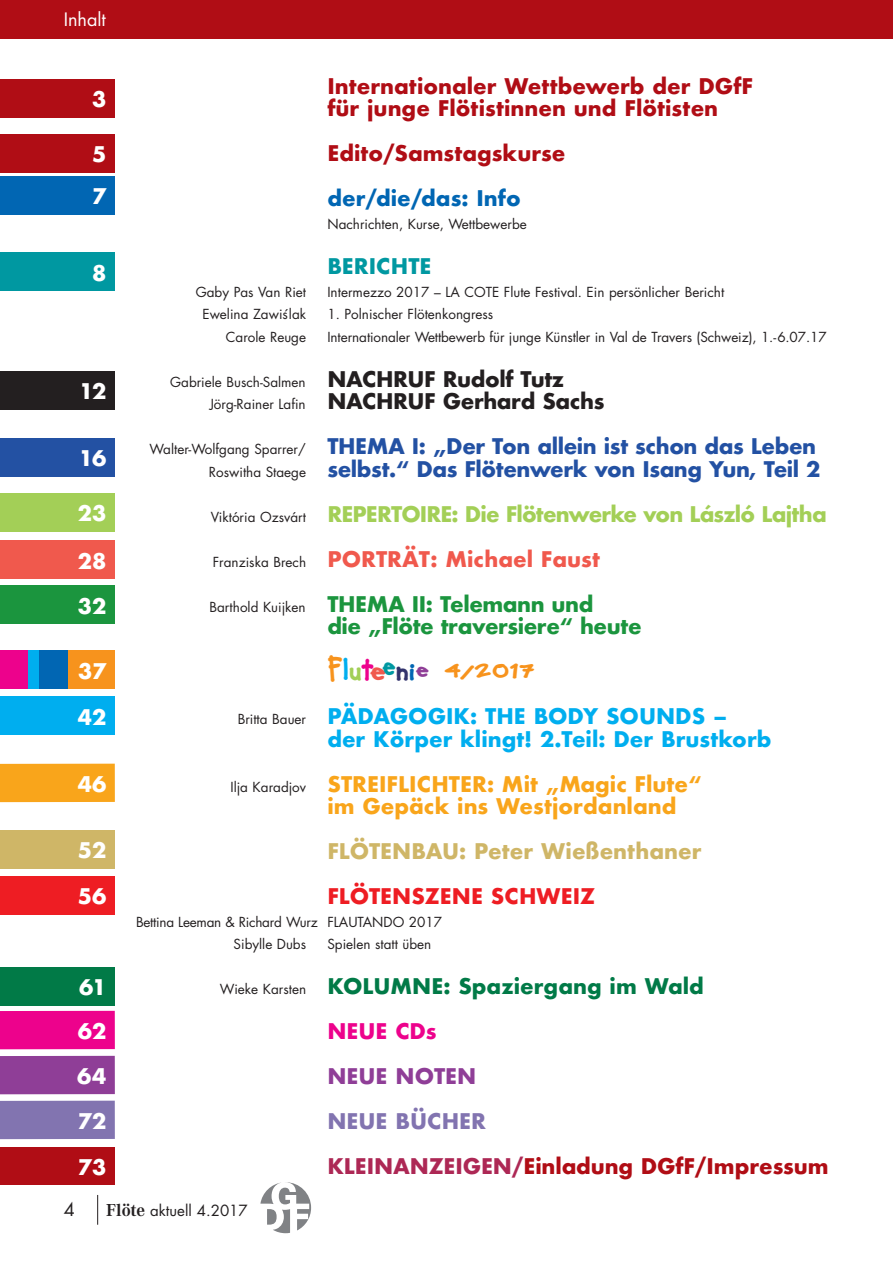
<style>
.page{position:relative;width:893px;height:1263px;background:#fff}
.page>*{position:absolute;margin:0;border:0;box-sizing:border-box;transform-origin:0 0}
.t1{font:800 21.6px "Soup Bone";color:#f7931d;scale:1.25 1}
.t2{font:700 21px/22.5px "Futura";color:#b00d15}
.t3{font:700 21px/22.5px "Futura";color:#00aeef}
.t4{font:700 21px/22.5px "Futura";color:#f9a51b}
.t5{font:700 21px/45px "Futura";color:#017a47}
.t6{font:700 21px/42.3px "Futura";color:#fff}
.t7{font:700 21px "Futura";color:#cfb667}
.t8{font:700 21px "Futura";letter-spacing:-.02em;color:#1b953e}
.t9{font:700 21px "Futura";color:#ee1d23}
.t10{font:700 21px "Futura";color:#0166b3}
.t11{font:700 21px "Futura";color:#8f3e97}
.t12{font:700 21px "Futura";color:#0098a1}
.t13{font:18px "Futura";color:#fff}
.t14{font:18px "Futura";color:#231f20}
.t15{font:15px "Futura";color:#231f20}
.t16{font:13.5px/45px "Futura";color:#231f20}
.t17{font:13.5px/22.5px "Futura";letter-spacing:-.02em;color:#231f20}
.s1{font-weight:700;font-size:21px}
.s2{font-weight:700;font-size:21px;color:#2351a3}
.s3{font-weight:700;font-size:21px;color:#a3cf57}
.s4{font-weight:700;font-size:21px;color:#f0594d}
.s5{font-weight:700;font-size:21px;color:#1b953e}
.s6{font-size:32.4px}
.s7{font-size:32.4px;color:#00aeef}
.s8{font-size:27px;color:#a3cf57}
.s9{font-size:32.4px;color:#ed028c}
.s10{font-size:27px;color:#f0594d}
.s11{font-size:27px;color:#0098a1}
.s12{font-size:27px;color:#32336d}
.s13{font-size:27px;color:#0166b3}
.s14{color:#8f3e97}
.s15{font-weight:400;font-size:13.5px;color:#231f20}
.s16{color:#ed028c}
.s17{color:#8274b0}
.s18{color:#ad2855}
.s19{font-family:"Corporate A";font-weight:700;font-size:18px}
</style>
<div class="page">
<div style="left:0;top:0;width:893px;height:38px;background:#b00d15"></div>
<svg style="left:260px;top:1182px;width:51px;height:51px"></svg>
<hr style="left:97px;top:1195px;width:1px;height:30px;background:#231f20">
<div style="left:0;top:79px;width:115px;height:39px;background:#b00d15"></div>
<div style="left:0;top:134px;width:115px;height:38px;background:#b00d15"></div>
<div style="left:0;top:176px;width:115px;height:39px;background:#0166b3"></div>
<div style="left:0;top:253px;width:115px;height:38px;background:#0098a1"></div>
<div style="left:0;top:438px;width:115px;height:39px;background:#2351a3"></div>
<div style="left:0;top:586px;width:115px;height:38px;background:#1b953e"></div>
<div style="left:0;top:371px;width:115px;height:39px;background:#231f20"></div>
<div style="left:0;top:876px;width:115px;height:39px;background:#ee1d23"></div>
<div style="left:0;top:651px;width:115px;height:38px;background:#f7931d"></div>
<div style="left:0;top:651px;width:68px;height:38px;background:#0166b3"></div>
<div style="left:0;top:651px;width:38px;height:38px;background:#00aeef"></div>
<div style="left:0;top:651px;width:28px;height:38px;background:#ed028c"></div>
<div style="left:0;top:493px;width:115px;height:39px;background:#a3cf57"></div>
<div style="left:0;top:541px;width:115px;height:38px;background:#f0594d"></div>
<div style="left:0;top:830px;width:115px;height:38px;background:#cfb667"></div>
<div style="left:0;top:697px;width:115px;height:38px;background:#00aeef"></div>
<div style="left:0;top:1101px;width:115px;height:38px;background:#8274b0"></div>
<div style="left:0;top:1011px;width:115px;height:38px;background:#ed028c"></div>
<div style="left:0;top:1056px;width:115px;height:38px;background:#8f3e97"></div>
<div style="left:0;top:764px;width:115px;height:38px;background:#f9a51b"></div>
<div style="left:0;top:967px;width:115px;height:38px;background:#017a47"></div>
<div style="left:0;top:1147px;width:115px;height:37px;background:#b00d15"></div>
<h3 class="t13" style="left:64px;top:11px;width:44px">Inhalt</h3>
<h2 class="t6" style="left:92px;top:78px;width:16px">3</h2>
<h2 class="t6" style="left:92px;top:133px;width:16px">5<br>7</h2>
<h2 class="t6" style="left:92px;top:252px;width:16px">8</h2>
<h2 class="t6" style="left:79px;top:370px;width:29px">12</h2>
<h2 class="t6" style="left:79px;top:437px;width:29px">16</h2>
<h2 class="t6" style="left:78px;top:492px;width:30px">23</h2>
<h2 class="t6" style="left:78px;top:539px;width:30px">28</h2>
<h2 class="t6" style="left:78px;top:585px;width:30px">32</h2>
<h2 class="t6" style="left:78px;top:650px;width:30px">37</h2>
<h2 class="t6" style="left:78px;top:695px;width:30px">42</h2>
<h2 class="t6" style="left:78px;top:762px;width:30px">46</h2>
<h2 class="t6" style="left:78px;top:829px;width:30px">52</h2>
<h2 class="t6" style="left:78px;top:875px;width:30px">56</h2>
<h2 class="t6" style="left:79px;top:966px;width:29px">61</h2>
<h2 class="t6" style="left:77px;top:1008px;width:31px;line-height:45px">62<br>64</h2>
<h2 class="t6" style="left:78px;top:1099px;width:30px">72</h2>
<h2 class="t6" style="left:78px;top:1145px;width:30px">73</h2>
<h2 class="t2" style="left:327px;top:75px;width:427px">Internationaler Wettbewerb der DGfF für junge Flötistinnen und Flötisten</h2>
<h2 class="t2" style="left:327px;top:142px;width:239px">Edito/Samstagskurse</h2>
<h2 class="t10" style="left:327px;top:183px;width:195px">der/die/das: Info</h2>
<p class="t16" style="left:327px;top:203px;width:201px">Nachrichten, Kurse, Wettbewerbe</p>
<h2 class="t12" style="left:327px;top:251px;width:106px">BERICHTE</h2>
<p class="t16" style="left:196px;top:270px;width:112px">Gaby Pas Van Riet</p>
<p class="t16" style="left:327px;top:270px;width:398px">Intermezzo 2017 – LA COTE Flute Festival. Ein persönlicher Bericht</p>
<p class="t16" style="left:202px;top:293px;width:105px">Ewelina Zawis´lak</p>
<p class="t16" style="left:327px;top:293px;width:167px">1. Polnischer Flötenkongress</p>
<p class="t16" style="left:226px;top:315px;width:82px">Carole Reuge</p>
<p class="t16" style="left:327px;top:315px;width:501px">Internationaler Wettbewerb für junge Künstler in Val de Travers (Schweiz), 1.-6.07.17</p>
<p class="t16" style="left:170px;top:360px;width:396px">Gabriele Busch-Salmen <span class="s1">NACHRUF Rudolf Tutz</span></p>
<p class="t16" style="left:150px;top:383px;width:668px;text-indent:60px">Jörg-Rainer Lafin <span class="s1">NACHRUF Gerhard Sachs<br></span>Walter-Wolfgang Sparrer/ <span class="s2">THEMA I: „Der Ton allein ist schon das Leben</span></p>
<p class="t16" style="left:209px;top:450px;width:619px">Roswitha Staege <span class="s2">selbst.“ Das Flötenwerk von Isang Yun, Teil 2<br></span>Viktória Ozsvárt <span class="s3">REPERTOIRE: Die Flötenwerke von László Lajtha </span>Franziska Brech <span class="s4">PORTRÄT: Michael Faust<br></span>Barthold Kuijken <span class="s5">THEMA II: Telemann und</span></p>
<h2 class="t8" style="left:327px;top:611px;width:316px">die „Flöte traversiere“ heute</h2>
<h1 class="t1" style="left:327px;top:655px;width:168px"><span class="s6">F</span><span class="s7">l</span><span class="s8">u</span><span class="s9">t</span><span class="s10">e</span><span class="s11">e</span><span class="s12">n</span><span class="s13">i</span><span class="s14">e</span> 4/2017</h1>
<h2 class="t3" style="left:327px;top:705px;width:446px;text-indent:-90px"><span class="s15">Britta Bauer</span> PÄDAGOGIK: THE BODY SOUNDS –<br>der Körper klingt! 2.Teil: Der Brustkorb</h2>
<h2 class="t4" style="left:327px;top:772px;width:376px;text-indent:-97px"><span class="s15">Ilja Karadjov</span> STREIFLICHTER: Mit „Magic Flute“ im Gepäck ins Westjordanland</h2>
<h2 class="t7" style="left:327px;top:836px;width:376px">FLÖTENBAU: Peter Wießenthaner</h2>
<h2 class="t9" style="left:327px;top:881px;width:269px">FLÖTENSZENE SCHWEIZ</h2>
<p class="t17" style="left:234px;top:911px;width:210px;text-indent:-98px">Bettina Leeman &amp; Richard Wurz FLAUTANDO 2017<br>Sibylle Dubs</p>
<p class="t16" style="left:327px;top:923px;width:105px">Spielen statt üben</p>
<h2 class="t5" style="left:327px;top:964px;width:378px;text-indent:-108px"><span class="s15">Wieke Karsten</span> KOLUMNE: Spaziergang im Wald<br><span class="s16">NEUE CDs</span></h2>
<h2 class="t11" style="left:327px;top:1061px;width:150px">NEUE NOTEN</h2>
<h2 class="t2" style="left:327px;top:1099px;width:503px;line-height:45px"><span class="s17">NEUE BÜCHER<br></span><span class="s18">KLEINANZEIGEN/</span>Einladung DGfF/Impressum</h2>
<h3 class="t14" style="left:64px;top:1201px;width:13px">4</h3>
<p class="t15" style="left:106px;top:1203px;width:143px"><span class="s19">Flöte</span> aktuell 4.2017</p>
</div>
